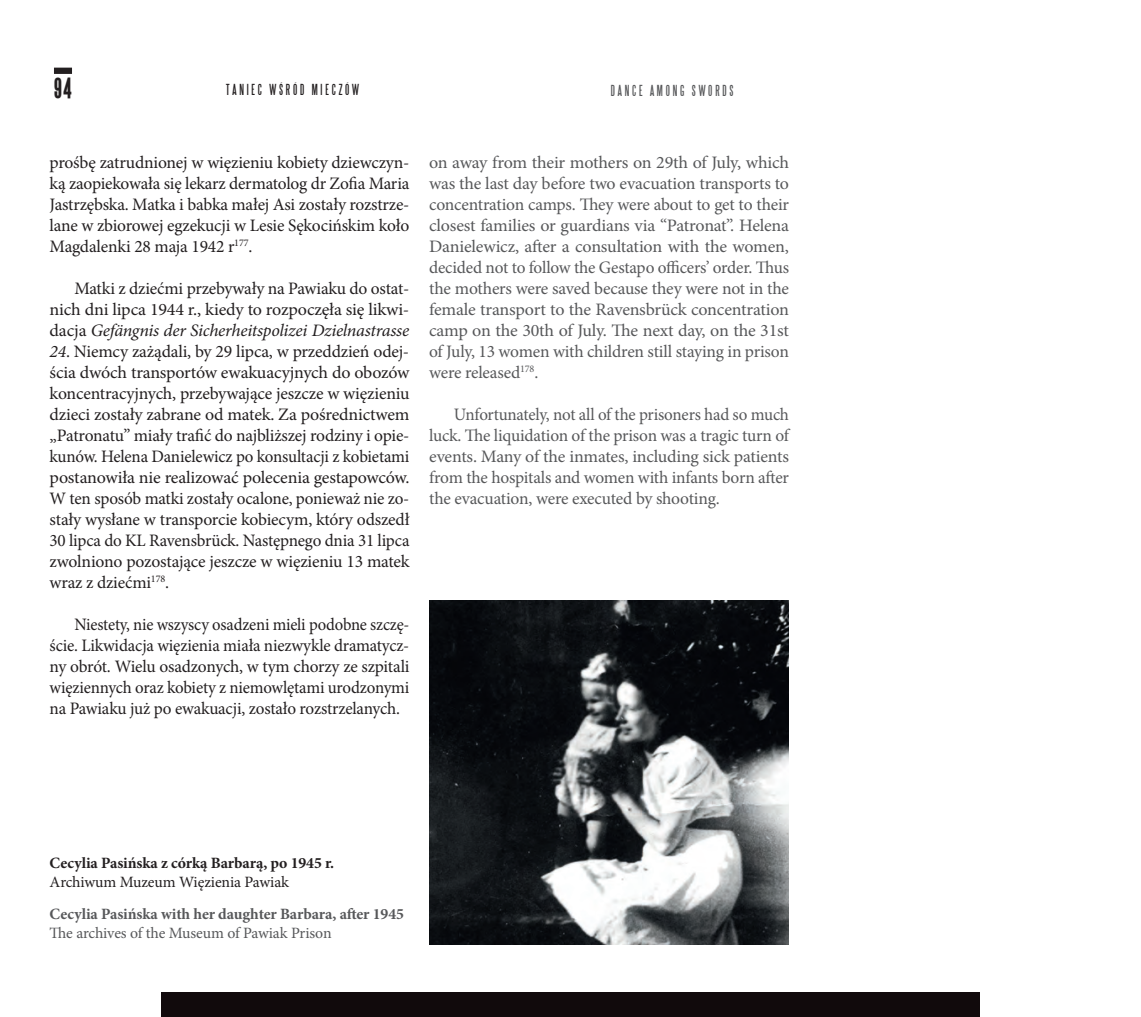
<style>
.page{position:relative;width:1141px;height:1017px;background:#fff}
.page>*{position:absolute;margin:0;border:0;box-sizing:border-box;transform-origin:0 0}
.t1{font:700 25.2px "Steelfish";color:#231f20}
.Bodytext{font:17.5px/21px "Minion Pro";letter-spacing:-.01em;color:#231f20;text-align:justify}
.Bodytext_ENG{font:17.5px/21px "Minion Pro";letter-spacing:-.01em;color:#57585a;text-align:justify}
.Bodytext-2{font:17.5px/21px "Minion Pro";letter-spacing:-.01em;color:#231f20;text-align:justify;scale:.95 1}
.podpis_foto{font:700 15.75px/18.9px "Minion Pro";letter-spacing:-.005em;color:#57585a}
.podpis_foto-2{font:700 15.75px/18.9px "Minion Pro";letter-spacing:-.005em;color:#231f20}
.t2{font:14px "Steelfish";letter-spacing:.2em;color:#231f20}
.t3{font:14px "Steelfish";letter-spacing:.2em;color:#57585a}
.s1{font-style:italic}
.s2{font-weight:400}
</style>
<div class="page">
<div style="left:54px;top:68px;width:18px;height:6px;background:#231f20"></div>
<div style="left:161px;top:992px;width:819px;height:25px;background:#110a0c"></div>
<img style="left:429px;top:600px;width:360px;height:345px">
<h1 class="t1" style="left:54px;top:74px;width:20px">94</h1>
<p class="t2" style="left:226px;top:82px;width:134px">TANIEC WŚRÓD MIECZÓW</p>
<p class="t3" style="left:611px;top:83px;width:124px">DANCE AMONG SWORDS</p>
<p class="Bodytext" style="left:50px;top:152px;width:361px">prośbę zatrudnionej w więzieniu kobiety dziewczyn&shy;ką zaopiekowała się lekarz dermatolog dr Zofia Maria Jastrzębska. Matka i babka małej Asi zostały rozstrze&shy;lane w zbiorowej egzekucji w Lesie Sękocińskim koło Magdalenki 28 maja 1942 r<sup>177</sup>.</p>
<p class="Bodytext" style="left:50px;top:278px;width:361px;text-indent:25px">Matki z dziećmi przebywały na Pawiaku do ostat&shy;nich dni lipca 1944 r., kiedy to rozpoczęła się likwi&shy;dacja <span class="s1">Gefängnis der Sicherheitspolizei Dzielnastrasse</span></p>
<p class="Bodytext" style="left:50px;top:341px;width:361px"><span class="s1">24</span>. Niemcy zażądali, by 29 lipca, w przeddzień odej&shy;ścia dwóch transportów ewakuacyjnych do obozów koncentracyjnych, przebywające jeszcze w więzieniu dzieci zostały zabrane od matek. Za pośrednictwem „Patronatu” miały trafić do najbliższej rodziny i opie&shy;kunów. Helena Danielewicz po konsultacji z kobietami postanowiła nie realizować polecenia gestapowców.<br>W ten sposób matki zostały ocalone, ponieważ nie zo&shy;stały wysłane w transporcie kobiecym, który odszedł 30 lipca do KL Ravensbrück. Następnego dnia 31 lipca zwolniono pozostające jeszcze w więzieniu 13 matek wraz z dziećmi<sup>178</sup>.</p>
<p class="Bodytext-2" style="left:50px;top:614px;width:380px;text-indent:25px">Niestety, nie wszyscy osadzeni mieli podobne szczę&shy;ście. Likwidacja więzienia miała niezwykle dramatycz&shy;ny obrót. Wielu osadzonych, w tym chorzy ze szpitali więziennych oraz kobiety z niemowlętami urodzonymi na Pawiaku już po ewakuacji, zostało rozstrzelanych.</p>
<p class="Bodytext_ENG" style="left:429px;top:152px;width:361px">on away from their mothers on 29th of July, which was the last day before two evacuation transports to concentration camps. They were about to get to their closest families or guardians via “Patronat”. Helena Danielewicz, after a consultation with the women, decided not to follow the Gestapo officers’ order. Thus the mothers were saved because they were not in the female transport to the Ravensbrück concentration camp on the 30th of July. The next day, on the 31st of July, 13 women with children still staying in prison were released<sup>178</sup>.</p>
<p class="Bodytext_ENG" style="left:429px;top:404px;width:361px;text-indent:25px">Unfortunately, not all of the prisoners had so much luck. The liquidation of the prison was a tragic turn of events. Many of the inmates, including sick patients from the hospitals and women with infants born after the evacuation, were executed by shooting.</p>
<p class="podpis_foto-2" style="left:50px;top:853px;width:286px">Cecylia Pasińska z córką Barbarą, po 1945 r.<br><span class="s2">Archiwum Muzeum Więzienia Pawiak</span></p>
<p class="podpis_foto" style="left:50px;top:904px;width:356px">Cecylia Pasińska with her daughter Barbara, after 1945<br><span class="s2">The archives of the Museum of Pawiak Prison</span></p>
</div>
